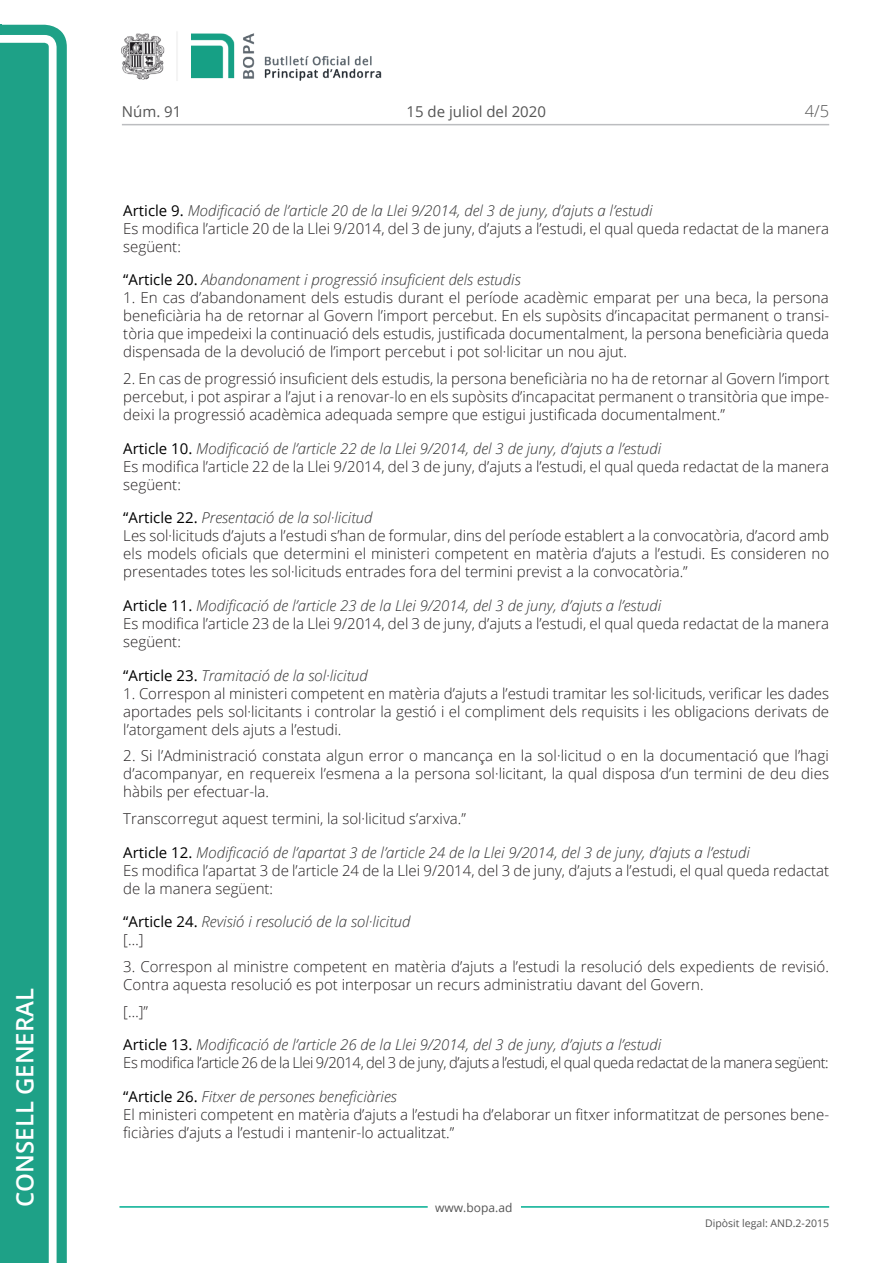
<style>
.page{position:relative;width:893px;height:1263px;background:#fff}
.page>*{position:absolute;margin:0;border:0;box-sizing:border-box;transform-origin:0 0}
.t1{font:600 24px "Open Sans";color:#fff}
.t2{font:300 16.5px "Open Sans";color:#545454}
.Body_text{font:300 15px/18px "Open Sans";color:#231f20}
.Titol_7{font:italic 300 15px "Open Sans";color:#303030}
.Body_text-2{font:300 15px "Open Sans";letter-spacing:-.03em;color:#231f20}
.t3{font:15px "Open Sans";color:#545454}
.t4{font:12px "Open Sans";color:#545454}
.t5{font:10.5px "Open Sans";color:#545454}
.s1{font-weight:400;font-style:normal;color:#000}
</style>
<div class="page">
<svg style="left:0;top:25px;width:67px;height:1238px;fill:#1ea187"></svg>
<div style="left:0;top:43px;width:49px;height:1220px;background:#1ea187"></div>
<img style="left:122px;top:32px;width:260px;height:49px">
<hr style="left:119px;top:1206px;width:309px;height:2px;background:#00ae91">
<hr style="left:521px;top:1206px;width:308px;height:2px;background:#00ae91">
<hr style="left:122px;top:124px;width:707px;height:1px;background:#bcbdc0">
<h1 class="t1" style="left:8px;top:1207px;width:220px;rotate:-90deg">Consell General</h1>
<p class="t3" style="left:122px;top:102px;width:61px">Núm. 91</p>
<p class="t3" style="left:406px;top:102px;width:141px">15 de juliol del 2020</p>
<p class="t2" style="left:805px;top:100px;width:26px">4/5</p>
<p class="Titol_7" style="left:123px;top:200px;width:531px"><span class="s1">Article 9.</span> Modificació de l’article 20 de la Llei 9/2014, del 3 de juny, d’ajuts a l’estudi</p>
<p class="Body_text" style="left:123px;top:219px;width:707px">Es modifica l’article 20 de la Llei 9/2014, del 3 de juny, d’ajuts a l’estudi, el qual queda redactat de la manera següent:</p>
<p class="Titol_7" style="left:123px;top:270px;width:399px"><span class="s1">“Article 20.</span> Abandonament i progressió insuficient dels estudis</p>
<p class="Body_text" style="left:123px;top:288px;width:707px;text-align:justify">1. En cas d’abandonament dels estudis durant el període acadèmic emparat per una beca, la persona beneficiària ha de retornar al Govern l’import percebut. En els supòsits d’incapacitat permanent o transi&shy;tòria que impedeixi la continuació dels estudis, justificada documentalment, la persona beneficiària queda dispensada de la devolució de l’import percebut i pot sol·licitar un nou ajut.</p>
<p class="Body_text" style="left:123px;top:369px;width:707px;text-align:justify">2. En cas de progressió insuficient dels estudis, la persona beneficiària no ha de retornar al Govern l’import percebut, i pot aspirar a l’ajut i a renovar-lo en els supòsits d’incapacitat permanent o transitòria que impe&shy;deixi la progressió acadèmica adequada sempre que estigui justificada documentalment.”</p>
<p class="Titol_7" style="left:123px;top:438px;width:539px"><span class="s1">Article 10.</span> Modificació de l’article 22 de la Llei 9/2014, del 3 de juny, d’ajuts a l’estudi</p>
<p class="Body_text" style="left:123px;top:457px;width:707px">Es modifica l’article 22 de la Llei 9/2014, del 3 de juny, d’ajuts a l’estudi, el qual queda redactat de la manera següent:</p>
<p class="Titol_7" style="left:123px;top:508px;width:251px"><span class="s1">“Article 22.</span> Presentació de la sol·licitud</p>
<p class="Body_text" style="left:123px;top:527px;width:707px;text-align:justify">Les sol·licituds d’ajuts a l’estudi s’han de formular, dins del període establert a la convocatòria, d’acord amb els models oficials que determini el ministeri competent en matèria d’ajuts a l’estudi. Es consideren no presentades totes les sol·licituds entrades fora del termini previst a la convocatòria.”</p>
<p class="Titol_7" style="left:123px;top:595px;width:539px"><span class="s1">Article 11.</span> Modificació de l’article 23 de la Llei 9/2014, del 3 de juny, d’ajuts a l’estudi</p>
<p class="Body_text" style="left:123px;top:614px;width:707px">Es modifica l’article 23 de la Llei 9/2014, del 3 de juny, d’ajuts a l’estudi, el qual queda redactat de la manera següent:</p>
<p class="Titol_7" style="left:123px;top:665px;width:246px"><span class="s1">“Article 23.</span> Tramitació de la sol·licitud</p>
<p class="Body_text" style="left:123px;top:684px;width:707px;text-align:justify">1. Correspon al ministeri competent en matèria d’ajuts a l’estudi tramitar les sol·licituds, verificar les dades aportades pels sol·licitants i controlar la gestió i el compliment dels requisits i les obligacions derivats de l’atorgament dels ajuts a l’estudi.</p>
<p class="Body_text" style="left:123px;top:747px;width:707px;text-align:justify">2. Si l’Administració constata algun error o mancança en la sol·licitud o en la documentació que l’hagi d’acompanyar, en requereix l’esmena a la persona sol·licitant, la qual disposa d’un termini de deu dies hàbils per efectuar-la.</p>
<p class="Body_text" style="left:123px;top:809px;width:344px">Transcorregut aquest termini, la sol·licitud s’arxiva.”</p>
<p class="Titol_7" style="left:123px;top:842px;width:628px"><span class="s1">Article 12.</span> Modificació de l’apartat 3 de l’article 24 de la Llei 9/2014, del 3 de juny, d’ajuts a l’estudi</p>
<p class="Body_text" style="left:123px;top:861px;width:707px">Es modifica l’apartat 3 de l’article 24 de la Llei 9/2014, del 3 de juny, d’ajuts a l’estudi, el qual queda redactat de la manera següent:</p>
<p class="Titol_7" style="left:123px;top:912px;width:289px"><span class="s1">“Article 24.</span> Revisió i resolució de la sol·licitud</p>
<p class="Body_text" style="left:123px;top:931px;width:22px">[…]</p>
<p class="Body_text" style="left:123px;top:957px;width:707px">3. Correspon al ministre competent en matèria d’ajuts a l’estudi la resolució dels expedients de revisió.<br>Contra aquesta resolució es pot interposar un recurs administratiu davant del Govern.</p>
<p class="Body_text" style="left:123px;top:1002px;width:26px">[…]”</p>
<p class="Titol_7" style="left:123px;top:1034px;width:539px"><span class="s1">Article 13.</span> Modificació de l’article 26 de la Llei 9/2014, del 3 de juny, d’ajuts a l’estudi</p>
<p class="Body_text-2" style="left:123px;top:1052px;width:707px">Es modifica l’article 26 de la Llei 9/2014, del 3 de juny, d’ajuts a l’estudi, el qual queda redactat de la manera següent:</p>
<p class="Titol_7" style="left:123px;top:1086px;width:275px"><span class="s1">“Article 26.</span> Fitxer de persones beneficiàries</p>
<p class="Body_text" style="left:123px;top:1105px;width:707px">El ministeri competent en matèria d’ajuts a l’estudi ha d’elaborar un fitxer informatitzat de persones bene&shy;ficiàries d’ajuts a l’estudi i mantenir-lo actualitzat.”</p>
<p class="t4" style="left:435px;top:1199px;width:79px">www.bopa.ad</p>
<p class="t5" style="left:705px;top:1216px;width:125px">Dipòsit legal: AND.2-2015</p>
</div>
